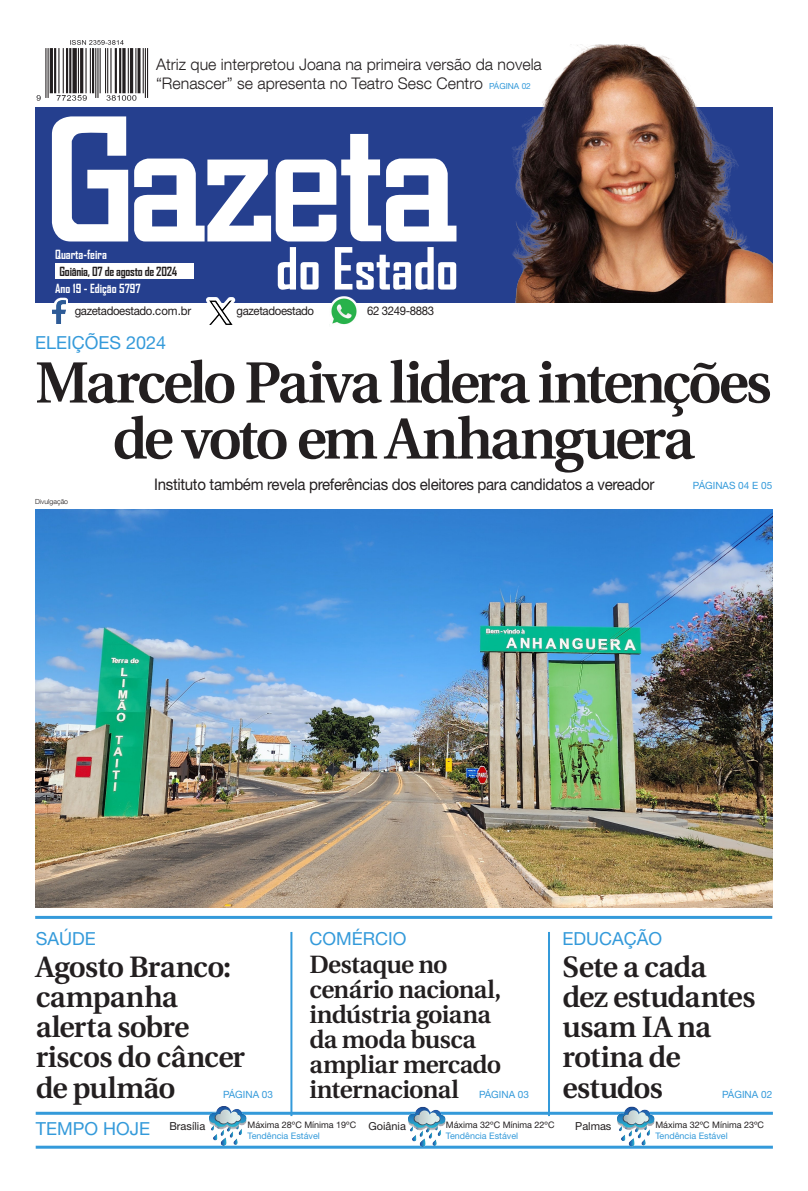
<style>
.page{position:relative;width:808px;height:1191px;background:#fff}
.page>*{position:absolute;margin:0;border:0;box-sizing:border-box;transform-origin:0 0}
.Manchete{font:600 58px/56px "Utopia";letter-spacing:-.055em;color:#231f20;text-align:center}
.t1{font:700 55.6px "Agency FB";color:#fff}
.Manchete-2{font:600 29.5px/30.3px "Utopia";letter-spacing:-.025em;color:#231f20}
.Manchete-3{font:600 25px/25px "Utopia";letter-spacing:-.025em;color:#231f20}
.Retranca{font:18px "Helvetica Neue LT Std";color:#349ada}
.Legenda{font:16px "Helvetica Neue LT Std";letter-spacing:-.02em;color:#231f20;scale:.94 1}
.t2{font:300 15.9px/19px "Helvetica Neue LT Com";color:#231f20}
.t3{font:700 12.1px "Agency FB";color:#fff}
.t4{font:700 12.1px "Agency FB";letter-spacing:-.02em;color:#231f20}
.t5{font:12px "Helvetica Neue LT Std";letter-spacing:-.03em;color:#231f20;scale:.95 1}
.Legenda-2{font:11px "Helvetica Neue LT Std";color:#231f20}
.Retranca-2{font:10px "Helvetica Neue LT Std";color:#349ada}
.Legenda-3{font:9px "Helvetica Neue LT Std";color:#231f20}
.Legenda-4{font:9px "Helvetica Neue LT Std";color:#349ada}
.Retranca-3{font:8.4px "Helvetica Neue LT Std";color:#349ada}
.Crédito_Fotógrafo{font:300 7px "Helvetica Neue LT Com";color:#231f20}
</style>
<div class="page">
<div style="left:35px;top:107px;width:737px;height:196px;background:#253f8e"></div>
<svg style="left:52px;top:116px;width:76px;height:125px"></svg>
<svg style="left:134px;top:134px;width:313px;height:107px"></svg>
<div style="left:55px;top:263px;width:138px;height:16px;background:#fff"></div>
<svg style="left:56px;top:297px;width:12px;height:17px"></svg>
<img style="left:52px;top:300px;width:13px;height:24px">
<img style="left:36px;top:40px;width:112px;height:61px">
<img style="left:329px;top:296px;width:28px;height:29px">
<img style="left:447px;top:44px;width:326px;height:259px">
<div style="left:206px;top:297px;width:30px;height:31px;background:#fff"></div>
<img style="left:206px;top:299px;width:28px;height:26px">
<div style="left:153px;top:56px;width:392px;height:39px;background:#fff"></div>
<hr style="left:290px;top:932px;width:2px;height:184px;background:#349ada">
<hr style="left:548px;top:932px;width:2px;height:184px;background:#349ada">
<hr style="left:36px;top:1111px;width:737px;height:3px;background:#349ada">
<hr style="left:36px;top:1145px;width:737px;height:3px;background:#349ada">
<img style="left:408px;top:1106px;width:38px;height:41px">
<img style="left:210px;top:1106px;width:37px;height:40px">
<img style="left:618px;top:1106px;width:37px;height:40px">
<hr style="left:35px;top:916px;width:737px;height:3px;background:#349ada">
<img style="left:35px;top:509px;width:738px;height:398px">
<p class="t2" style="left:156px;top:54px;width:387px">Atriz que interpretou Joana na primeira versão da novela “Renascer” se apresenta no Teatro Sesc Centro</p>
<p class="Retranca-3" style="left:489px;top:81px;width:43px">PÁGINA 02</p>
<p class="t3" style="left:55px;top:247px;width:53px">Quarta-feira</p>
<p class="t4" style="left:60px;top:264px;width:119px">Goiânia, 07 de agosto de 2024</p>
<p class="t3" style="left:55px;top:281px;width:87px">Ano 19 - Edição 5797</p>
<p class="t1" style="left:276px;top:234px;width:184px">do Estado</p>
<p class="t5" style="left:75px;top:304px;width:124px">gazetadoestado.com.br</p>
<p class="t5" style="left:236px;top:304px;width:83px">gazetadoestado</p>
<p class="t5" style="left:367px;top:303px;width:72px">62 3249-8883</p>
<p class="Retranca" style="left:35px;top:332px;width:133px">ELEIÇÕES 2024</p>
<p class="Manchete" style="left:35px;top:355px;width:738px">Marcelo Paiva lidera intenções de voto em Anhanguera</p>
<p class="Crédito_Fotógrafo" style="left:35px;top:497px;width:35px">Divulgação</p>
<p class="Legenda" style="left:154px;top:475px;width:534px">Instituto também revela preferências dos eleitores para candidatos a vereador</p>
<p class="Retranca-2" style="left:693px;top:480px;width:81px">PÁGINAS 04 E 05</p>
<p class="Retranca" style="left:36px;top:927px;width:61px">SAÚDE</p>
<p class="Retranca" style="left:309px;top:927px;width:99px">COMÉRCIO</p>
<p class="Retranca" style="left:563px;top:927px;width:101px">EDUCAÇÃO</p>
<p class="Manchete-2" style="left:36px;top:951px;width:211px">Agosto Branco: campanha alerta sobre riscos do câncer de pulmão</p>
<p class="Manchete-3" style="left:309px;top:952px;width:193px">Destaque no cenário nacional, indústria goiana da moda busca ampliar mercado internacional</p>
<p class="Manchete-2" style="left:563px;top:951px;width:194px">Sete a cada dez estudantes usam IA na rotina de estudos</p>
<p class="Retranca-2" style="left:223px;top:1089px;width:51px">PÁGINA 03</p>
<p class="Retranca-2" style="left:479px;top:1089px;width:52px">PÁGINA 03</p>
<p class="Retranca-2" style="left:722px;top:1089px;width:51px">PÁGINA 02</p>
<p class="Retranca" style="left:36px;top:1117px;width:116px">TEMPO HOJE</p>
<p class="Legenda-2" style="left:169px;top:1119px;width:37px">Brasília</p>
<p class="Legenda-3" style="left:248px;top:1119px;width:110px">Máxima 28ºC Mínima 19ºC</p>
<p class="Legenda-2" style="left:368px;top:1119px;width:39px">Goiânia</p>
<p class="Legenda-2" style="left:575px;top:1119px;width:38px">Palmas</p>
<p class="Legenda-4" style="left:248px;top:1130px;width:74px">Tendência Estável</p>
<p class="Legenda-3" style="left:446px;top:1119px;width:110px">Máxima 32ºC Mínima 22ºC</p>
<p class="Legenda-4" style="left:446px;top:1130px;width:74px">Tendência Estável</p>
<p class="Legenda-3" style="left:655px;top:1119px;width:110px">Máxima 32ºC Mínima 23ºC</p>
<p class="Legenda-4" style="left:655px;top:1130px;width:74px">Tendência Estável</p>
</div>
